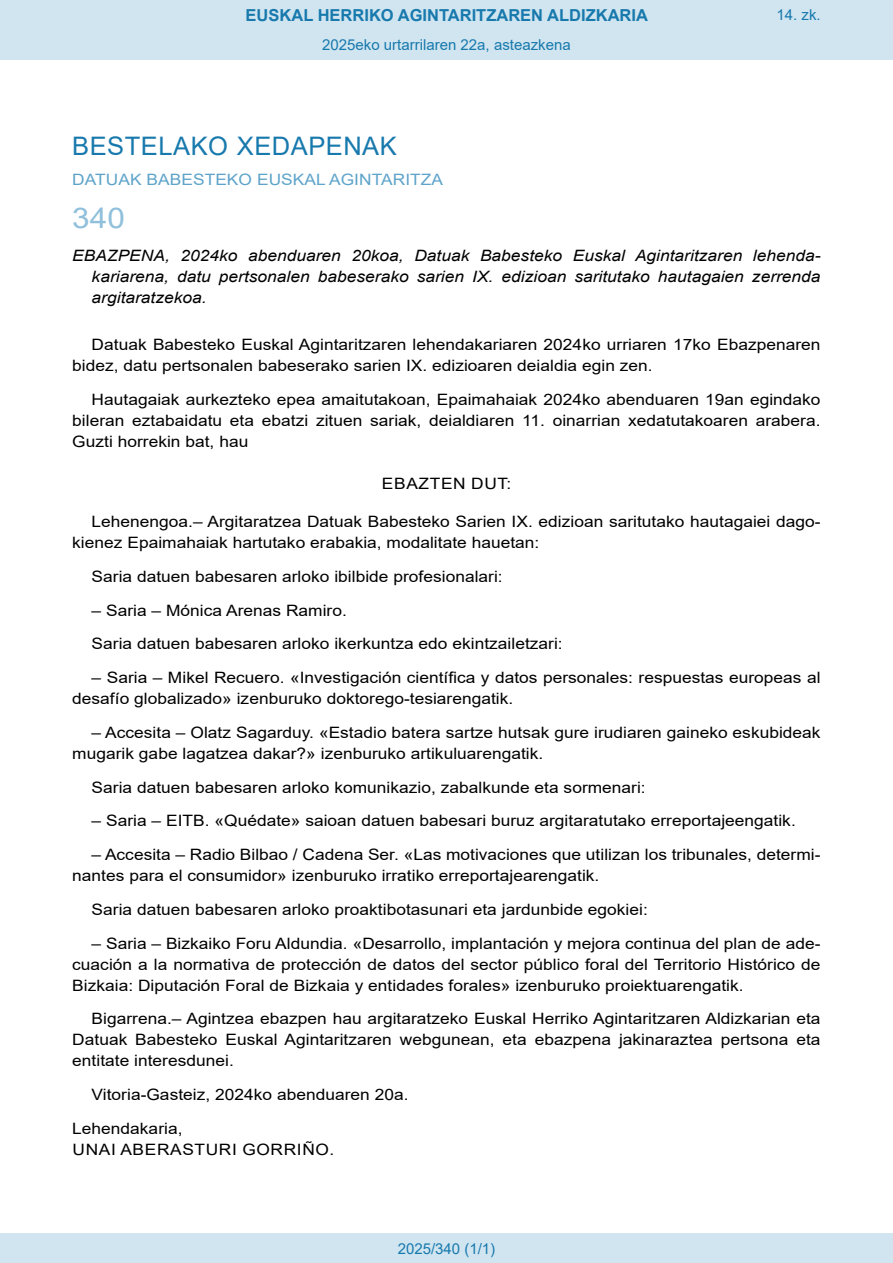
<style>
.page{position:relative;width:893px;height:1263px;background:#fff}
.page>*{position:absolute;margin:0;border:0;box-sizing:border-box;transform-origin:0 0}
.BOPVOrden{font:28.5px "Arial";color:#90c0db;scale:1.11 1}
.BOPVSeccion{font:25.5px "Arial";letter-spacing:.02em;color:#1879ad}
.t1{font:700 16.5px "Arial";color:#1879ad}
.BOPVDetalle{font:15.6px/21px "Arial";color:#000;scale:1.11 1}
.BOPVTitulo{font:italic 15.6px/21px "Arial";color:#000;text-align:justify;scale:1.11 1}
.BOPVFirmaLugFec{font:15.6px "Arial";color:#000;scale:1.11 1}
.BOPVOrganismo{font:15.6px "Arial";letter-spacing:.005em;color:#5ea4ca;scale:1.11 1}
.BOPVFirmaNombre{font:15.6px "Arial";letter-spacing:.035em;color:#000;scale:1.11 1}
.BOPVFirmaPuesto{font:15.6px "Arial";color:#000;scale:1.11 1}
.BOPVClave{font:15.6px "Arial";letter-spacing:.035em;color:#000;scale:1.11 1}
.Paginacion_Centro{font:15px "Arial";color:#1879ad}
</style>
<div class="page">
<div style="left:0;top:0;width:893px;height:60px;background:#d0e5f0"></div>
<div style="left:0;top:1233px;width:893px;height:30px;background:#d0e5f0"></div>
<p class="t1" style="left:246px;top:3px;width:404px">EUSKAL HERRIKO AGINTARITZAREN ALDIZKARIA</p>
<p class="Paginacion_Centro" style="left:322px;top:35px;width:250px">2025eko urtarrilaren 22a, asteazkena</p>
<p class="Paginacion_Centro" style="left:776px;top:5px;width:46px">14. zk.</p>
<p class="BOPVSeccion" style="left:72px;top:128px;width:326px">BESTELAKO XEDAPENAK</p>
<p class="BOPVOrganismo" style="left:72px;top:169px;width:336px">DATUAK BABESTEKO EUSKAL AGINTARITZA</p>
<p class="BOPVOrden" style="left:72px;top:198px;width:49px">340</p>
<p class="BOPVTitulo" style="left:92px;top:246px;width:658px;text-indent:-19px">EBAZPENA, 2024ko abenduaren 20koa, Datuak Babesteko Euskal Agintaritzaren lehenda&shy;kariarena, datu pertsonalen babeserako sarien IX. edizioan saritutako hautagaien zerrenda argitaratzekoa.</p>
<p class="BOPVDetalle" style="left:72px;top:334px;width:676px;text-indent:19px">Datuak Babesteko Euskal Agintaritzaren lehendakariaren 2024ko urriaren 17ko Ebazpenaren bidez, datu pertsonalen babeserako sarien IX. edizioaren deialdia egin zen.</p>
<p class="BOPVDetalle" style="left:72px;top:389px;width:676px;text-align:justify;text-indent:19px">Hautagaiak aurkezteko epea amaitutakoan, Epaimahaiak 2024ko abenduaren 19an egindako bileran eztabaidatu eta ebatzi zituen sariak, deialdiaren 11. oinarrian xedatutakoaren arabera.<br>Guzti horrekin bat, hau</p>
<p class="BOPVClave" style="left:382px;top:473px;width:118px">EBAZTEN DUT:</p>
<p class="BOPVDetalle" style="left:72px;top:511px;width:676px;text-indent:19px">Lehenengoa.– Argitaratzea Datuak Babesteko Sarien IX. edizioan saritutako hautagaiei dago&shy;kienez Epaimahaiak hartutako erabakia, modalitate hauetan:</p>
<p class="BOPVDetalle" style="left:92px;top:566px;width:372px">Saria datuen babesaren arloko ibilbide profesionalari:</p>
<p class="BOPVDetalle" style="left:92px;top:599px;width:231px">– Saria – Mónica Arenas Ramiro.</p>
<p class="BOPVDetalle" style="left:92px;top:633px;width:426px">Saria datuen babesaren arloko ikerkuntza edo ekintzailetzari:</p>
<p class="BOPVDetalle" style="left:72px;top:667px;width:676px;text-indent:19px">– Saria – Mikel Recuero. «Investigación científica y datos personales: respuestas europeas al desafío globalizado» izenburuko doktorego-tesiarengatik.</p>
<p class="BOPVDetalle" style="left:72px;top:722px;width:676px;text-indent:19px">– Accesita – Olatz Sagarduy. «Estadio batera sartze hutsak gure irudiaren gaineko eskubideak mugarik gabe lagatzea dakar?» izenburuko artikuluarengatik.</p>
<p class="BOPVDetalle" style="left:92px;top:776px;width:501px">Saria datuen babesaren arloko komunikazio, zabalkunde eta sormenari:</p>
<p class="BOPVDetalle" style="left:92px;top:810px;width:636px">– Saria – EITB. «Quédate» saioan datuen babesari buruz argitaratutako erreportajeengatik.</p>
<p class="BOPVDetalle" style="left:72px;top:844px;width:676px;text-indent:19px">– Accesita – Radio Bilbao / Cadena Ser. «Las motivaciones que utilizan los tribunales, determi&shy;nantes para el consumidor» izenburuko irratiko erreportajearengatik.</p>
<p class="BOPVDetalle" style="left:92px;top:899px;width:503px">Saria datuen babesaren arloko proaktibotasunari eta jardunbide egokiei:</p>
<p class="BOPVDetalle" style="left:72px;top:932px;width:676px;text-align:justify;text-indent:19px">– Saria – Bizkaiko Foru Aldundia. «Desarrollo, implantación y mejora continua del plan de ade&shy;cuación a la normativa de protección de datos del sector público foral del Territorio Histórico de Bizkaia: Diputación Foral de Bizkaia y entidades forales» izenburuko proiektuarengatik.</p>
<p class="BOPVDetalle" style="left:72px;top:1008px;width:676px;text-align:justify;text-indent:19px">Bigarrena.– Agintzea ebazpen hau argitaratzeko Euskal Herriko Agintaritzaren Aldizkarian eta Datuak Babesteko Euskal Agintaritzaren webgunean, eta ebazpena jakinaraztea pertsona eta entitate interesdunei.</p>
<p class="BOPVFirmaLugFec" style="left:92px;top:1084px;width:287px">Vitoria-Gasteiz, 2024ko abenduaren 20a.</p>
<p class="BOPVFirmaPuesto" style="left:72px;top:1118px;width:101px">Lehendakaria,</p>
<p class="BOPVFirmaNombre" style="left:73px;top:1139px;width:237px">UNAI ABERASTURI GORRIÑO.</p>
<p class="Paginacion_Centro" style="left:398px;top:1238px;width:99px">2025/340 (1/1)</p>
</div>
